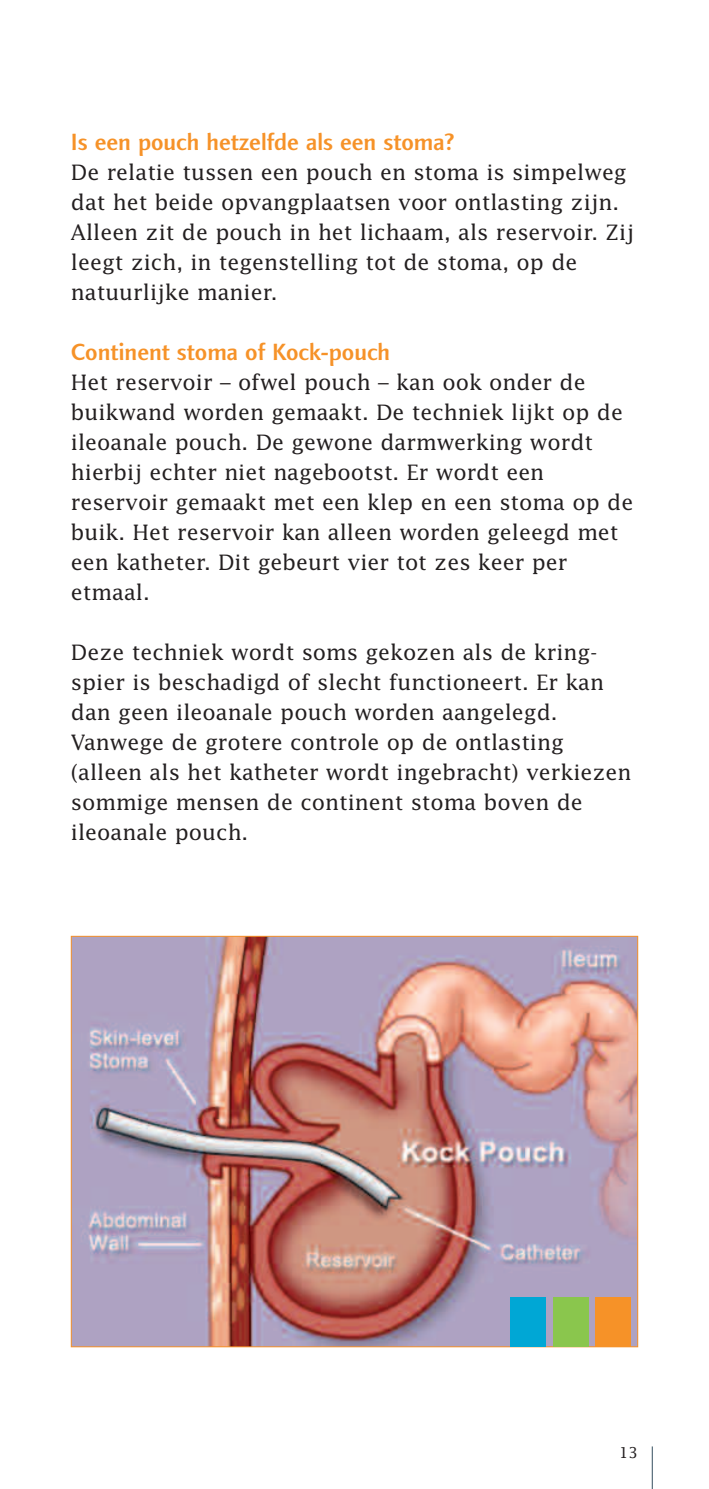
<style>
.page{position:relative;width:709px;height:1489px;background:#fff}
.page>*{position:absolute;margin:0;border:0;box-sizing:border-box;transform-origin:0 0}
.t1{font:500 23.75px "Linotype Finnegan";color:#f69228}
.t2{font:21.25px/30px "Lucida";color:#231f20}
.t3{font:15px "Lucida";color:#231f20}
</style>
<div class="page">
<hr style="left:652px;top:1446px;width:1px;height:42px;background:#344e5e">
<img style="left:73px;top:937px;width:563px;height:407px">
<div style="left:510px;top:1297px;width:36px;height:49px;background:#00a7d5"></div>
<div style="left:553px;top:1297px;width:35px;height:49px;background:#8ac64d"></div>
<div style="left:595px;top:1297px;width:36px;height:49px;background:#f69228"></div>
<p class="t1" style="left:71px;top:133px;width:385px">Is een pouch hetzelfde als een stoma?</p>
<p class="t2" style="left:71px;top:158px;width:564px">De relatie tussen een pouch en stoma is simpelweg dat het beide opvangplaatsen voor ontlasting zijn.<br>Alleen zit de pouch in het lichaam, als reservoir. Zij leegt zich, in tegenstelling tot de stoma, op de natuurlijke manier.</p>
<p class="t1" style="left:71px;top:343px;width:321px">Continent stoma of Kock-pouch</p>
<p class="t2" style="left:71px;top:368px;width:564px">Het reservoir – ofwel pouch – kan ook onder de buikwand worden gemaakt. De techniek lijkt op de ileoanale pouch. De gewone darmwerking wordt hierbij echter niet nagebootst. Er wordt een reservoir gemaakt met een klep en een stoma op de buik. Het reservoir kan alleen worden geleegd met een katheter. Dit gebeurt vier tot zes keer per etmaal.</p>
<p class="t2" style="left:71px;top:638px;width:562px">Deze techniek wordt soms gekozen als de kring&shy;spier is beschadigd of slecht functioneert. Er kan dan geen ileoanale pouch worden aangelegd.<br>Vanwege de grotere controle op de ontlasting (alleen als het katheter wordt ingebracht) verkiezen sommige mensen de continent stoma boven de ileoanale pouch.</p>
<p class="t3" style="left:619px;top:1443px;width:20px">13</p>
</div>
